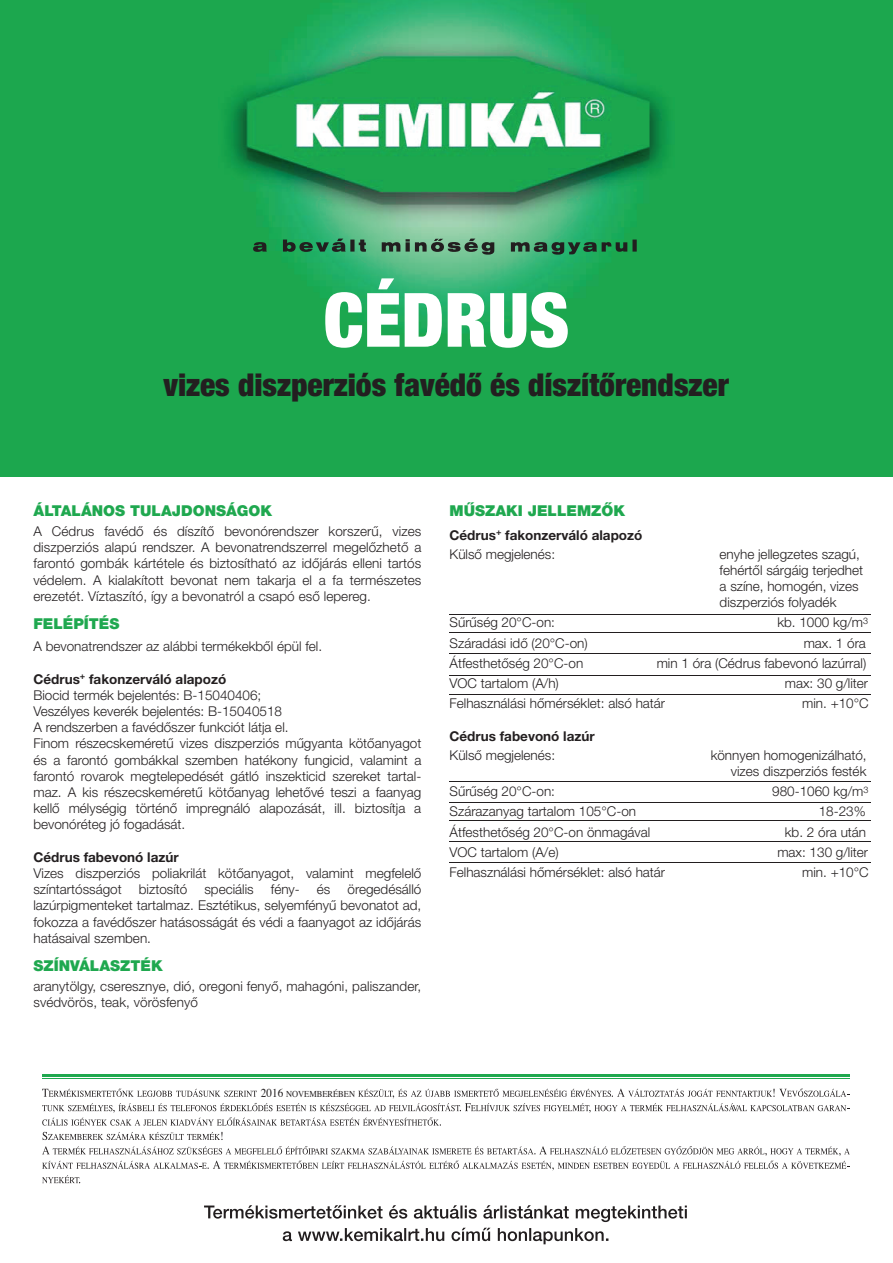
<style>
.page{position:relative;width:893px;height:1263px;background:#fff}
.page>*{position:absolute;margin:0;border:0;box-sizing:border-box;transform-origin:0 0}
.t1{font:900 condensed 75px "Helvetica Neue LT Pro";color:#fff}
.t2{font:900 condensed 31.5px "Helvetica Neue LT Pro";color:#231f20}
.t3{font:900 15px "Helvetica Neue LT Pro";color:#1fa84f}
.t4{font:300 13.5px/16.2px "Helvetica Neue LT Pro";color:#231f20}
.t5{font:700 13.5px "Helvetica Neue LT Pro";color:#231f20}
.t6{font:9px "Times";color:#231f20;scale:.93 1}
.s1{font-weight:700}
.s2{font-size:12px}
</style>
<div class="page">
<img style="left:0;top:0;width:893px;height:477px">
<svg style="left:253px;top:239px;width:384px;height:16px;background:#3c865c"></svg>
<hr style="left:42px;top:1074px;width:808px;height:2px;background:#1fa84f">
<hr style="left:42px;top:1078px;width:808px;height:1px;background:#1fa84f">
<svg style="left:42px;top:1088px;width:807px;height:38px"></svg>
<svg style="left:42px;top:1132px;width:181px;height:8px"></svg>
<svg style="left:42px;top:1146px;width:808px;height:37px"></svg>
<svg style="left:204px;top:1205px;width:483px;height:17px"></svg>
<svg style="left:283px;top:1228px;width:325px;height:16px"></svg>
<hr style="left:449px;top:614px;width:422px;height:1px;background:#221e1f">
<hr style="left:449px;top:632px;width:422px;height:1px;background:#221e1f">
<hr style="left:449px;top:653px;width:422px;height:1px;background:#221e1f">
<hr style="left:449px;top:675px;width:422px;height:1px;background:#221e1f">
<hr style="left:449px;top:694px;width:422px;height:1px;background:#221e1f">
<hr style="left:449px;top:802px;width:422px;height:1px;background:#221e1f">
<hr style="left:449px;top:781px;width:422px;height:1px;background:#221e1f">
<hr style="left:449px;top:820px;width:422px;height:1px;background:#221e1f">
<hr style="left:449px;top:841px;width:422px;height:1px;background:#221e1f">
<hr style="left:449px;top:862px;width:422px;height:1px;background:#221e1f">
<h1 class="t1" style="left:324px;top:274px;width:247px">CÉDRUS</h1>
<h2 class="t2" style="left:163px;top:365px;width:567px">vizes diszperziós favédő és díszítőrendszer</h2>
<p class="t3" style="left:34px;top:502px;width:240px">ÁLTALÁNOS TULAJDONSÁGOK</p>
<p class="t3" style="left:449px;top:502px;width:177px">MŰSZAKI JELLEMZŐK</p>
<p class="t4" style="left:33px;top:523px;width:389px;text-align:justify">A Cédrus favédő és díszítő bevonórendszer korszerű, vizes diszperziós alapú rendszer. A bevonatrendszerrel megelőzhető a farontó gombák kártétele és biztosítható az időjárás elleni tartós védelem. A kialakított bevonat nem takarja el a fa természetes erezetét. Víztaszító, így a bevonatról a csapó eső lepereg.</p>
<p class="t3" style="left:33px;top:614px;width:88px">FELÉPÍTÉS</p>
<p class="t4" style="left:33px;top:638px;width:290px">A bevonatrendszer az alábbi termékekből épül fel.</p>
<p class="t4" style="left:33px;top:670px;width:389px"><span class="s1">Cédrus</span><sup>+</sup> <span class="s1">fakonzerváló alapozó<br></span>Biocid termék bejelentés: B-15040406;<br>Veszélyes keverék bejelentés: B-15040518<br>A rendszerben a favédőszer funkciót látja el.<br>Finom részecskeméretű vizes diszperziós műgyanta kötőanyagot és a farontó gombákkal szemben hatékony fungicid, valamint a farontó rovarok megtelepedését gátló inszekticid szereket tartal&shy;maz. A kis részecskeméretű kötőanyag lehetővé teszi a faanyag kellő mélységig történő impregnáló alapozását, ill. biztosítja a bevonóréteg jó fogadását.</p>
<p class="t5" style="left:33px;top:849px;width:147px">Cédrus fabevonó lazúr</p>
<p class="t4" style="left:33px;top:865px;width:389px">Vizes diszperziós poliakrilát kötőanyagot, valamint megfelelő színtartósságot</p>
<p class="t4" style="left:33px;top:881px;width:389px;text-align:justify;text-indent:314px">öregedésálló lazúrpigmenteket tartalmaz. Esztétikus, selyemfényű bevonatot ad, fokozza a favédőszer hatásosságát és védi a faanyagot az időjárás hatásaival szemben.</p>
<p class="t4" style="left:139px;top:881px;width:50px">biztosító</p>
<p class="t4" style="left:204px;top:881px;width:51px">speciális</p>
<p class="t4" style="left:271px;top:881px;width:30px">fény-</p>
<p class="t4" style="left:317px;top:881px;width:15px">és</p>
<p class="t3" style="left:34px;top:957px;width:131px">SZÍNVÁLASZTÉK</p>
<p class="t4" style="left:33px;top:978px;width:389px">aranytölgy, cseresznye, dió, oregoni fenyő, mahagóni, paliszander, svédvörös, teak, vörösfenyő</p>
<p class="t5" style="left:449px;top:526px;width:194px">Cédrus<sup>+</sup> fakonzerváló alapozó</p>
<p class="t4" style="left:450px;top:545px;width:107px">Külső megjelenés:</p>
<p class="t4" style="left:720px;top:545px;width:145px">enyhe jellegzetes szagú, fehértől sárgáig terjedhet a színe, homogén, vizes diszperziós folyadék</p>
<p class="t4" style="left:450px;top:614px;width:107px">Sűrűség 20°C-on:</p>
<p class="t4" style="left:777px;top:614px;width:92px">kb. 1000 kg/m<sup>3</sup></p>
<p class="t4" style="left:450px;top:634px;width:140px">Száradási idő (20°C-on)</p>
<p class="t4" style="left:804px;top:634px;width:64px">max. 1 óra</p>
<p class="t4" style="left:450px;top:655px;width:135px">Átfesthetőség 20°C-on</p>
<p class="t4" style="left:657px;top:655px;width:211px">min 1 óra (Cédrus fabevonó lazúrral)</p>
<p class="t4" style="left:450px;top:675px;width:111px">VOC tartalom (A/h)</p>
<p class="t4" style="left:785px;top:675px;width:85px">max: 30 g/liter</p>
<p class="t4" style="left:450px;top:695px;width:217px">Felhasználási hőmérséklet: alsó határ</p>
<p class="t4" style="left:802px;top:695px;width:68px">min. +10°C</p>
<p class="t5" style="left:449px;top:727px;width:147px">Cédrus fabevonó lazúr</p>
<p class="t4" style="left:450px;top:746px;width:107px">Külső megjelenés:</p>
<p class="t4" style="left:711px;top:746px;width:158px;text-align:right">könnyen homogenizálható, vizes diszperziós festék</p>
<p class="t4" style="left:450px;top:783px;width:107px">Sűrűség 20°C-on:</p>
<p class="t4" style="left:772px;top:783px;width:98px">980-1060 kg/m<sup>3</sup></p>
<p class="t4" style="left:450px;top:803px;width:188px">Szárazanyag tartalom 105°C-on</p>
<p class="t4" style="left:819px;top:803px;width:49px">18-23%</p>
<p class="t4" style="left:450px;top:823px;width:202px">Átfesthetőség 20°C-on önmagával</p>
<p class="t4" style="left:785px;top:823px;width:83px">kb. 2 óra után</p>
<p class="t4" style="left:450px;top:843px;width:111px">VOC tartalom (A/e)</p>
<p class="t4" style="left:777px;top:843px;width:92px">max: 130 g/liter</p>
<p class="t4" style="left:450px;top:864px;width:217px">Felhasználási hőmérséklet: alsó határ</p>
<p class="t4" style="left:802px;top:864px;width:68px">min. +10°C</p>
<p class="t6" style="left:261px;top:1085px;width:103px"><span class="s2">2016</span> NOVEMBERÉBEN</p>
</div>
